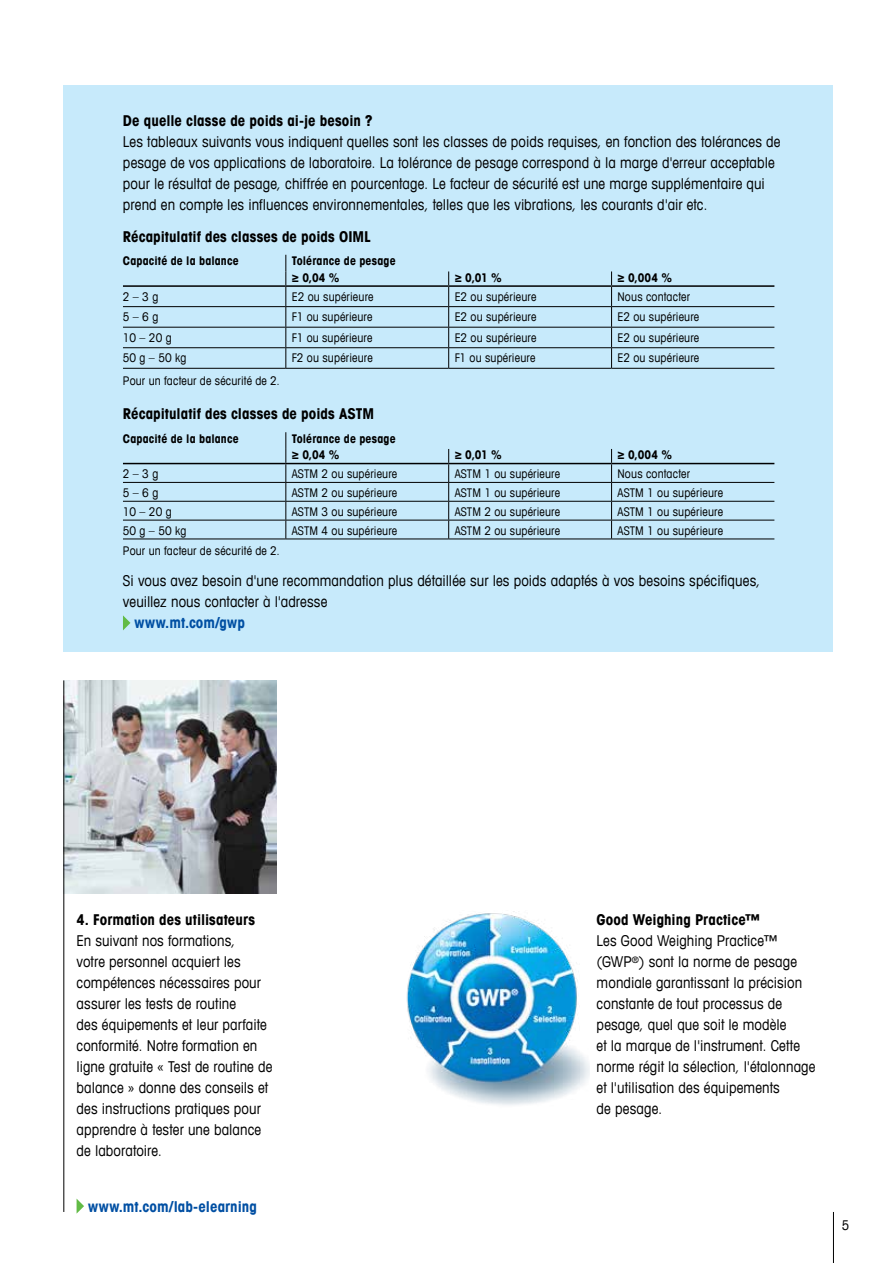
<style>
.page{position:relative;width:893px;height:1263px;background:#fff}
.page>*{position:absolute;margin:0;border:0;box-sizing:border-box;transform-origin:0 0}
.t1{font:condensed 15px/21px "Avant Garde Com";letter-spacing:.005em;color:#000}
.t2{font:700 condensed 15px "Avant Garde Com";letter-spacing:.005em;color:#000}
.t3{font:700 condensed 15px "Avant Garde Com";letter-spacing:.005em;color:#004fa3}
.t4{font:condensed 13.5px "Avant Garde Com";color:#000}
.t5{font:condensed 12px "Avant Garde Com";letter-spacing:.015em;color:#000}
.t6{font:700 condensed 12px/16.6px "Avant Garde Com";letter-spacing:.015em;color:#000}
</style>
<div class="page">
<hr style="left:833px;top:1212px;width:1px;height:51px;background:#000">
<img style="left:64px;top:680px;width:212px;height:213px">
<svg style="left:77px;top:1199px;width:7px;height:14px"></svg>
<hr style="left:63px;top:680px;width:1px;height:532px;background:#000">
<img style="left:406px;top:911px;width:184px;height:194px">
<div style="left:63px;top:85px;width:770px;height:567px;background:#c7eafb"></div>
<svg style="left:448px;top:271px;width:1px;height:97px"></svg>
<svg style="left:611px;top:271px;width:1px;height:97px"></svg>
<hr style="left:123px;top:306px;width:163px;height:1px;background:#000">
<hr style="left:286px;top:306px;width:163px;height:1px;background:#000">
<hr style="left:449px;top:306px;width:163px;height:1px;background:#000">
<hr style="left:612px;top:306px;width:162px;height:1px;background:#000">
<hr style="left:123px;top:327px;width:163px;height:1px;background:#000">
<hr style="left:286px;top:327px;width:163px;height:1px;background:#000">
<hr style="left:449px;top:327px;width:163px;height:1px;background:#000">
<hr style="left:612px;top:327px;width:162px;height:1px;background:#000">
<hr style="left:123px;top:347px;width:163px;height:1px;background:#000">
<hr style="left:286px;top:347px;width:163px;height:1px;background:#000">
<hr style="left:449px;top:347px;width:163px;height:1px;background:#000">
<hr style="left:612px;top:347px;width:162px;height:1px;background:#000">
<hr style="left:123px;top:368px;width:163px;height:1px;background:#000">
<hr style="left:286px;top:368px;width:163px;height:1px;background:#000">
<hr style="left:449px;top:368px;width:163px;height:1px;background:#000">
<hr style="left:612px;top:368px;width:162px;height:1px;background:#000">
<hr style="left:123px;top:285px;width:163px;height:2px;background:#000">
<hr style="left:286px;top:285px;width:163px;height:2px;background:#000">
<hr style="left:449px;top:285px;width:163px;height:2px;background:#000">
<hr style="left:612px;top:285px;width:162px;height:2px;background:#000">
<svg style="left:285px;top:255px;width:1px;height:113px"></svg>
<svg style="left:448px;top:449px;width:1px;height:90px"></svg>
<svg style="left:611px;top:449px;width:1px;height:90px"></svg>
<hr style="left:123px;top:482px;width:163px;height:1px;background:#000">
<hr style="left:286px;top:482px;width:163px;height:1px;background:#000">
<hr style="left:449px;top:482px;width:163px;height:1px;background:#000">
<hr style="left:612px;top:482px;width:162px;height:1px;background:#000">
<hr style="left:123px;top:501px;width:163px;height:1px;background:#000">
<hr style="left:286px;top:501px;width:163px;height:1px;background:#000">
<hr style="left:449px;top:501px;width:163px;height:1px;background:#000">
<hr style="left:612px;top:501px;width:162px;height:1px;background:#000">
<hr style="left:123px;top:520px;width:163px;height:1px;background:#000">
<hr style="left:286px;top:520px;width:163px;height:1px;background:#000">
<hr style="left:449px;top:520px;width:163px;height:1px;background:#000">
<hr style="left:612px;top:520px;width:162px;height:1px;background:#000">
<hr style="left:123px;top:539px;width:163px;height:1px;background:#000">
<hr style="left:286px;top:539px;width:163px;height:1px;background:#000">
<hr style="left:449px;top:539px;width:163px;height:1px;background:#000">
<hr style="left:612px;top:539px;width:162px;height:1px;background:#000">
<hr style="left:123px;top:463px;width:163px;height:1px;background:#000">
<hr style="left:286px;top:463px;width:163px;height:1px;background:#000">
<hr style="left:449px;top:463px;width:163px;height:1px;background:#000">
<hr style="left:612px;top:463px;width:162px;height:1px;background:#000">
<svg style="left:285px;top:432px;width:1px;height:107px"></svg>
<svg style="left:123px;top:615px;width:7px;height:15px"></svg>
<p class="t2" style="left:123px;top:111px;width:251px">De quelle classe de poids ai-je besoin ?</p>
<p class="t1" style="left:123px;top:131px;width:659px">Les tableaux suivants vous indiquent quelles sont les classes de poids requises, en fonction des tolérances de pesage de vos applications de laboratoire. La tolérance de pesage correspond à la marge d'erreur acceptable pour le résultat de pesage, chiffrée en pourcentage. Le facteur de sécurité est une marge supplémentaire qui prend en compte les influences environnementales, telles que les vibrations, les courants d'air etc.</p>
<p class="t2" style="left:123px;top:227px;width:249px">Récapitulatif des classes de poids OIML</p>
<p class="t6" style="left:123px;top:252px;width:117px">Capacité de la balance</p>
<p class="t6" style="left:292px;top:252px;width:105px">Tolérance de pesage ≥ 0,04 %</p>
<p class="t6" style="left:455px;top:269px;width:49px">≥ 0,01 %</p>
<p class="t6" style="left:617px;top:269px;width:56px">≥ 0,004 %</p>
<p class="t5" style="left:123px;top:289px;width:37px">2 – 3 g</p>
<p class="t5" style="left:292px;top:289px;width:83px">E2 ou supérieure</p>
<p class="t5" style="left:455px;top:289px;width:83px">E2 ou supérieure</p>
<p class="t5" style="left:617px;top:289px;width:74px">Nous contacter</p>
<p class="t5" style="left:123px;top:309px;width:37px">5 – 6 g</p>
<p class="t5" style="left:292px;top:309px;width:82px">F1 ou supérieure</p>
<p class="t5" style="left:455px;top:309px;width:83px">E2 ou supérieure</p>
<p class="t5" style="left:617px;top:309px;width:83px">E2 ou supérieure</p>
<p class="t5" style="left:123px;top:330px;width:50px">10 – 20 g</p>
<p class="t5" style="left:292px;top:330px;width:82px">F1 ou supérieure</p>
<p class="t5" style="left:455px;top:330px;width:83px">E2 ou supérieure</p>
<p class="t5" style="left:617px;top:330px;width:83px">E2 ou supérieure</p>
<p class="t5" style="left:123px;top:351px;width:65px">50 g – 50 kg</p>
<p class="t5" style="left:292px;top:351px;width:82px">F2 ou supérieure</p>
<p class="t5" style="left:455px;top:351px;width:82px">F1 ou supérieure</p>
<p class="t5" style="left:617px;top:351px;width:83px">E2 ou supérieure</p>
<p class="t5" style="left:123px;top:373px;width:158px">Pour un facteur de sécurité de 2.</p>
<p class="t2" style="left:123px;top:404px;width:253px">Récapitulatif des classes de poids ASTM</p>
<p class="t6" style="left:123px;top:430px;width:117px">Capacité de la balance</p>
<p class="t6" style="left:292px;top:430px;width:105px">Tolérance de pesage ≥ 0,04 %</p>
<p class="t6" style="left:455px;top:446px;width:49px">≥ 0,01 %</p>
<p class="t6" style="left:617px;top:446px;width:56px">≥ 0,004 %</p>
<p class="t5" style="left:123px;top:466px;width:37px">2 – 3 g</p>
<p class="t5" style="left:292px;top:466px;width:107px">ASTM 2 ou supérieure</p>
<p class="t5" style="left:455px;top:466px;width:107px">ASTM 1 ou supérieure</p>
<p class="t5" style="left:617px;top:466px;width:74px">Nous contacter</p>
<p class="t5" style="left:123px;top:485px;width:37px">5 – 6 g</p>
<p class="t5" style="left:292px;top:485px;width:107px">ASTM 2 ou supérieure</p>
<p class="t5" style="left:455px;top:485px;width:107px">ASTM 1 ou supérieure</p>
<p class="t5" style="left:617px;top:485px;width:107px">ASTM 1 ou supérieure</p>
<p class="t5" style="left:123px;top:504px;width:50px">10 – 20 g</p>
<p class="t5" style="left:292px;top:504px;width:107px">ASTM 3 ou supérieure</p>
<p class="t5" style="left:455px;top:504px;width:107px">ASTM 2 ou supérieure</p>
<p class="t5" style="left:617px;top:504px;width:107px">ASTM 1 ou supérieure</p>
<p class="t5" style="left:123px;top:523px;width:65px">50 g – 50 kg</p>
<p class="t5" style="left:292px;top:523px;width:107px">ASTM 4 ou supérieure</p>
<p class="t5" style="left:455px;top:523px;width:107px">ASTM 2 ou supérieure</p>
<p class="t5" style="left:617px;top:523px;width:107px">ASTM 1 ou supérieure</p>
<p class="t5" style="left:123px;top:543px;width:158px">Pour un facteur de sécurité de 2.</p>
<p class="t1" style="left:123px;top:570px;width:639px">Si vous avez besoin d'une recommandation plus détaillée sur les poids adaptés à vos besoins spécifiques, veuillez nous contacter à l'adresse</p>
<p class="t3" style="left:135px;top:613px;width:112px">www.mt.com/gwp</p>
<p class="t2" style="left:77px;top:910px;width:180px">4. Formation des utilisateurs</p>
<p class="t1" style="left:77px;top:930px;width:197px">En suivant nos formations,<br>votre personnel acquiert les compétences nécessaires pour assurer les tests de routine<br>des équipements et leur parfaite conformité. Notre formation en ligne gratuite « Test de routine de balance » donne des conseils et des instructions pratiques pour apprendre à tester une balance de laboratoire.</p>
<p class="t3" style="left:88px;top:1197px;width:170px">www.mt.com/lab-elearning</p>
<p class="t2" style="left:597px;top:910px;width:165px">Good Weighing Practice™</p>
<p class="t1" style="left:597px;top:930px;width:220px">Les Good Weighing Practice™ (GWP<sup>®</sup>) sont la norme de pesage mondiale garantissant la précision constante de tout processus de pesage, quel que soit le modèle<br>et la marque de l'instrument. Cette norme régit la sélection, l'étalonnage et l'utilisation des équipements<br>de pesage.</p>
<p class="t4" style="left:842px;top:1217px;width:9px">5</p>
</div>
